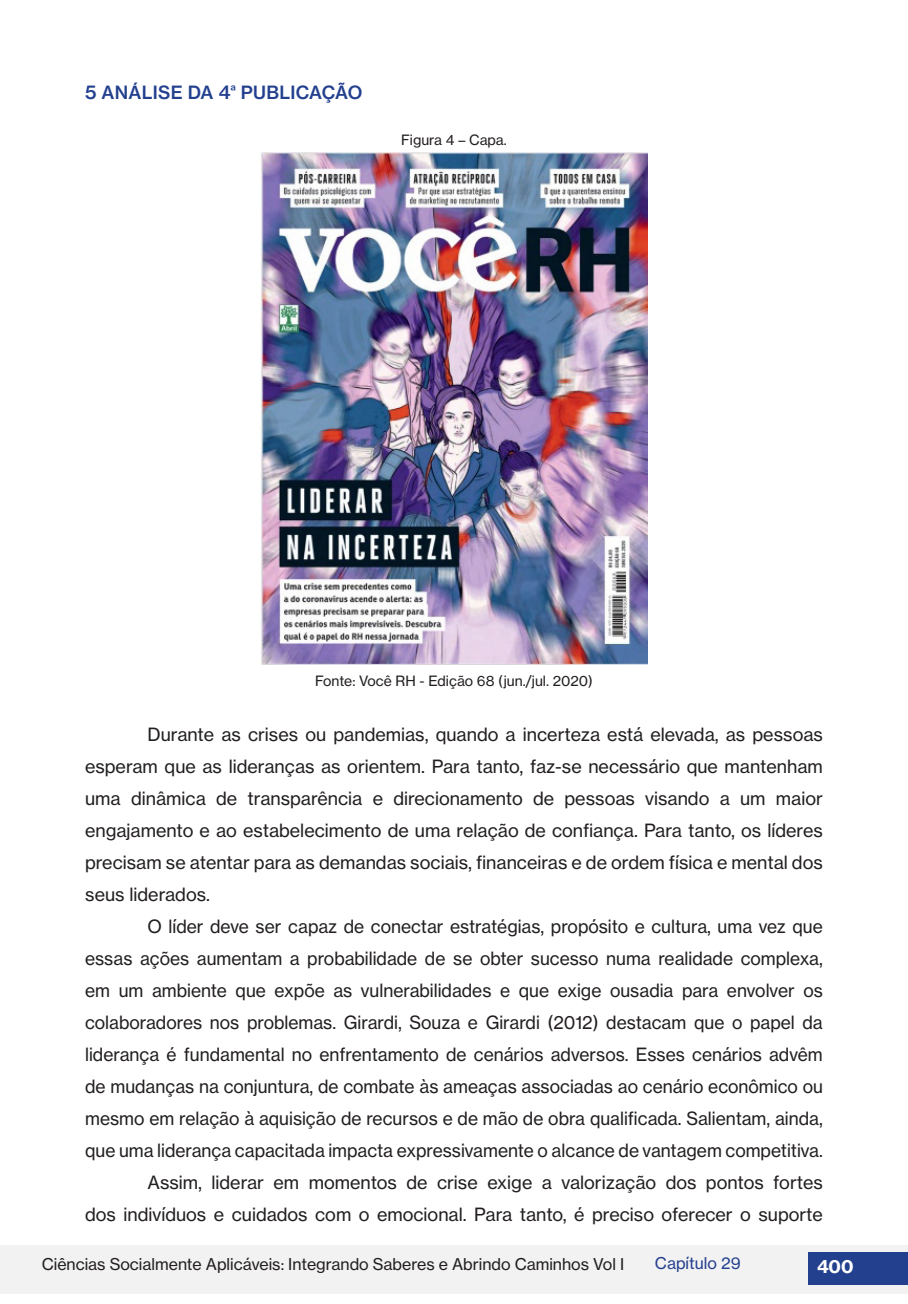
<style>
.page{position:relative;width:908px;height:1304px;background:#fff}
.page>*{position:absolute;margin:0;border:0;box-sizing:border-box;transform-origin:0 0}
.CORPO_DO_TEXTO_ATUAL{font:18px/32px "N Haas Grotesk TX Pro 55 Rg";color:#231f20;text-align:justify}
.TÍTULOS_DO_CORPO_DO{font:18px "N Haas Grotesk TX Pro 65 Md";letter-spacing:.015em;color:#23408f}
.t1{font:18px "N Haas Grotesk TX Pro 75 Bd";color:#fff}
.t2{font:16px "N Haas Grotesk TX Pro 55 Rg";color:#231f20}
.t3{font:16px "N Haas Grotesk TX Pro 55 Rg";color:#253f8e}
.LEGENDAS_DE_TABELAS{font:14px "N Haas Grotesk TX Pro 55 Rg";color:#231f20}
.s1{color:#23408f}
</style>
<div class="page">
<div style="left:0;top:1245px;width:907px;height:49px;background:#f2f2f2"></div>
<div style="left:808px;top:1252px;width:99px;height:33px;background:#23408f"></div>
<img style="left:260px;top:153px;width:387px;height:512px">
<p class="TÍTULOS_DO_CORPO_DO" style="left:85px;top:81px;width:278px">5 ANÁLISE DA 4<sup>ª</sup> PUBLICAÇÃO</p>
<p class="LEGENDAS_DE_TABELAS" style="left:401px;top:131px;width:107px">Figura 4 – Capa.</p>
<p class="LEGENDAS_DE_TABELAS" style="left:315px;top:673px;width:279px">Fonte: Você RH - Edição 68 (jun./jul. 2020)</p>
<p class="CORPO_DO_TEXTO_ATUAL" style="left:85px;top:718px;width:739px;text-indent:62px">Durante as crises ou pandemias, quando a incerteza está elevada, as pessoas esperam que as lideranças as orientem. Para tanto, faz-se necessário que mantenham uma dinâmica de transparência e direcionamento de pessoas visando a um maior engajamento e ao estabelecimento de uma relação de confiança. Para tanto, os líderes precisam se atentar para as demandas sociais, financeiras e de ordem física e mental dos seus liderados.</p>
<p class="CORPO_DO_TEXTO_ATUAL" style="left:85px;top:910px;width:739px;text-indent:62px">O líder deve ser capaz de conectar estratégias, propósito e cultura, uma vez que essas ações aumentam a probabilidade de se obter sucesso numa realidade complexa, em um ambiente que expõe as vulnerabilidades e que exige ousadia para envolver os colaboradores nos problemas. Girardi, Souza e Girardi (2012) destacam que o papel da liderança é fundamental no enfrentamento de cenários adversos. Esses cenários advêm de mudanças na conjuntura, de combate às ameaças associadas ao cenário econômico ou mesmo em relação à aquisição de recursos e de mão de obra qualificada. Salientam, ainda, que uma liderança capacitada impacta expressivamente o alcance de vantagem competitiva.</p>
<p class="CORPO_DO_TEXTO_ATUAL" style="left:85px;top:1166px;width:739px;text-align:right">Assim, liderar em momentos de crise exige a valorização dos pontos fortes<br>dos indivíduos e cuidados com o emocional. Para tanto, é preciso oferecer o suporte</p>
<p class="t2" style="left:42px;top:1254px;width:583px">Ciências Socialmente Aplicáveis: Integrando Saberes e Abrindo Caminhos Vol I</p>
<p class="t3" style="left:654px;top:1253px;width:87px">Capítulo <span class="s1">29</span></p>
<p class="t1" style="left:816px;top:1255px;width:38px">400</p>
</div>
